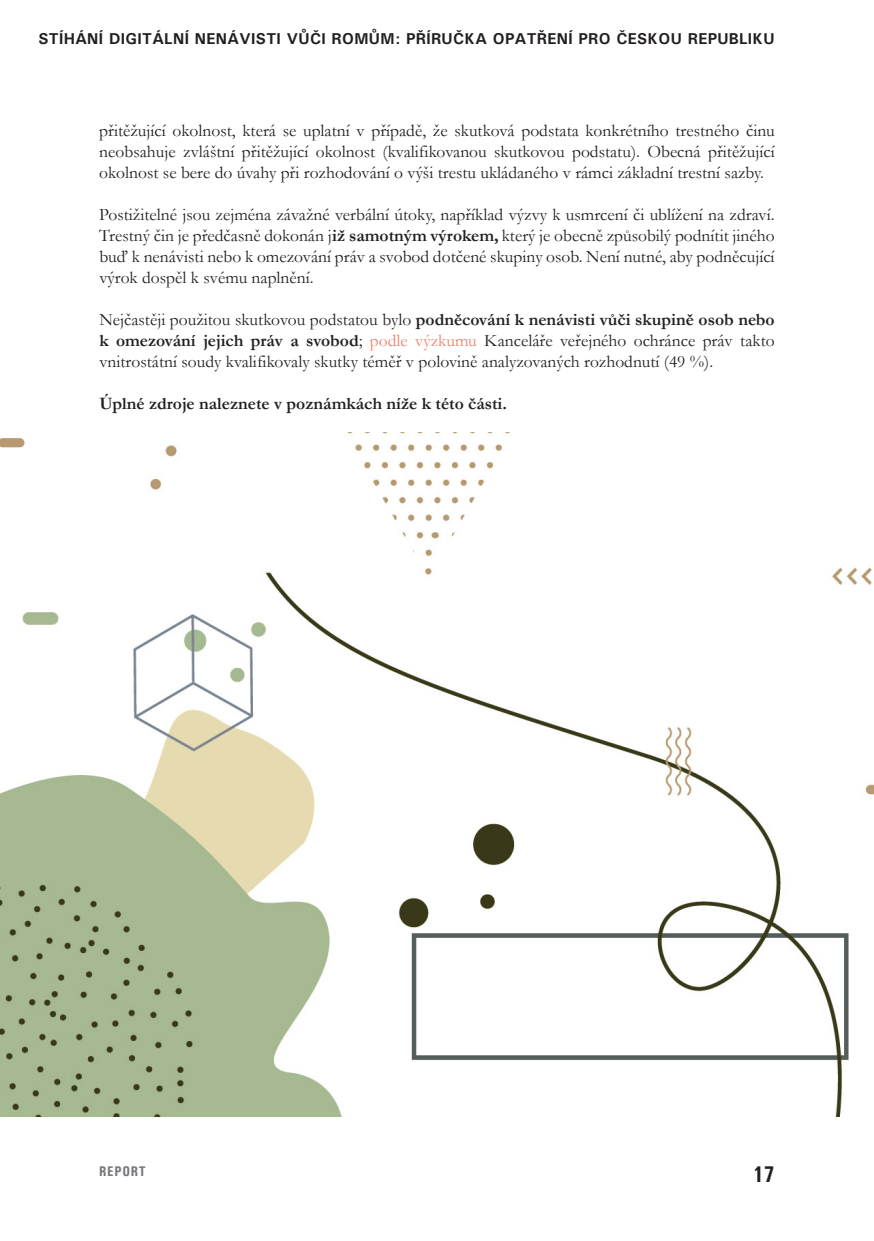
<style>
.page{position:relative;width:874px;height:1241px;background:#fff}
.page>*{position:absolute;margin:0;border:0;box-sizing:border-box;transform-origin:0 0}
.t1{font:700 condensed 22.75px "Univers";color:#231f20}
.t2{font:17.5px/21px "Garamond";color:#231f20;text-align:justify}
.t3{font:700 17.5px "Garamond";color:#231f20}
.t4{font:700 15.75px "Univers";letter-spacing:.02em;color:#231f20}
.t5{font:700 condensed 14px "Univers";letter-spacing:.05em;color:#76787b}
.s1{font-weight:700}
.s2{color:#f28068}
</style>
<div class="page">
<img style="left:0;top:432px;width:873px;height:684px">
<p class="t4" style="left:38px;top:28px;width:737px">STÍHÁNÍ DIGITÁLNÍ NENÁVISTI VŮČI ROMŮM: PŘÍRUČKA OPATŘENÍ PRO ČESKOU REPUBLIKU</p>
<p class="t2" style="left:99px;top:119px;width:676px">přitěžující okolnost, která se uplatní v případě , ž e skutková podstata konkrétního trestného činu neobsahuje zvláš tní přitěžující okolnost (kvalifikovanou skutkovou podstatu). Obecná přitěžující okolnost se bere do úvahy při rozhodování o výši trestu ukládaného v rámci základní trestní sazby.</p>
<p class="t2" style="left:99px;top:203px;width:676px">Postižitelné jsou zejména závažné verbální útoky, například výzvy k usmrcení či ublíž ení na zdraví.<br>Trestný čin je předčasně dokonán j<span class="s1">iž samotným výrokem,</span> který je obecně způsobilý podnítit jiného buď k nenávisti nebo k omezování práv a svobod dotčené skupiny osob. Není nutné, aby podněcující výrok dospěl k svému naplnění.</p>
<p class="t2" style="left:99px;top:308px;width:676px">Nejčastěji použitou skutkovou podstatou bylo <span class="s1">podněcování k nenávisti vůči skupině osob nebo k omezování jejich práv a svobod</span>; <span class="s2">podle výzkumu</span> Kanceláře veřejného ochránce práv takto vnitrostátní soudy kvalifikovaly skutky téměř v polovině analyzovaných rozhodnutí (49 %).</p>
<p class="t3" style="left:99px;top:391px;width:409px">Úplné zdroje naleznete v poznámkách níže k této části.</p>
<p class="t5" style="left:99px;top:1162px;width:48px">REPORT</p>
<p class="t1" style="left:752px;top:1160px;width:23px">17</p>
</div>
